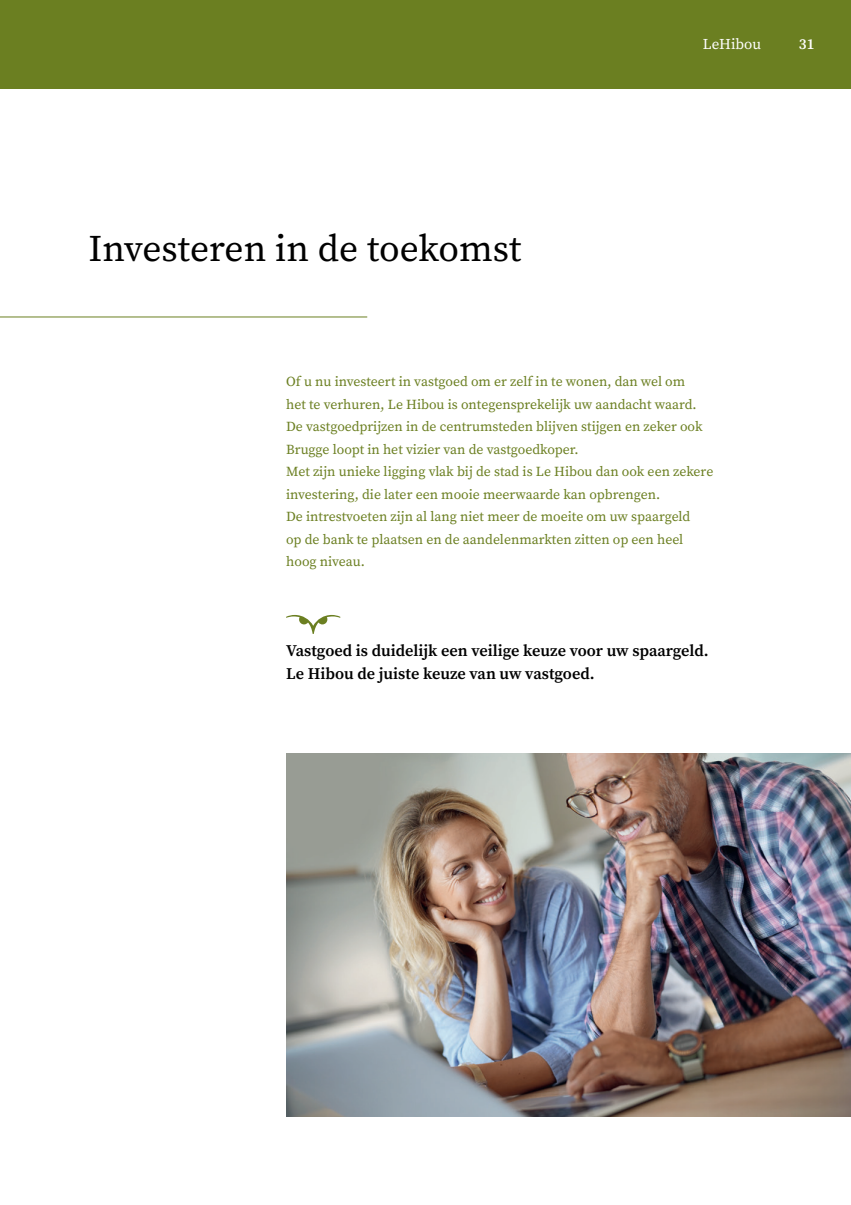
<style>
.page{position:relative;width:851px;height:1205px;background:#fff}
.page>*{position:absolute;margin:0;border:0;box-sizing:border-box;transform-origin:0 0}
.Paragraph_Style_1{font:37.5px "Source Serif Pro";color:#010101}
.Paragraph_Style_1-2{font:600 16.25px/22.5px "Source Serif Pro";color:#010101}
.Paragraph_Style_1-3{font:15px "Source Serif Pro";color:#fff}
.Paragraph_Style_1-4{font:600 15px "Source Serif Pro";color:#fff}
.Paragraph_Style_1-5{font:13.75px/22.5px "Source Serif Pro";color:#6b7f21}
</style>
<div class="page">
<div style="left:0;top:0;width:850px;height:89px;background:#6b7f21"></div>
<img style="left:286px;top:754px;width:564px;height:362px">
<svg style="left:286px;top:615px;width:54px;height:19px"></svg>
<hr style="left:0;top:317px;width:367px;height:1px;background:#6b7f21">
<p class="Paragraph_Style_1" style="left:89px;top:223px;width:434px">Investeren in de toekomst</p>
<p class="Paragraph_Style_1-3" style="left:702px;top:34px;width:60px">LeHibou</p>
<p class="Paragraph_Style_1-4" style="left:798px;top:34px;width:17px">31</p>
<p class="Paragraph_Style_1-5" style="left:286px;top:370px;width:412px">Of u nu investeert in vastgoed om er zelf in te wonen, dan wel om het te verhuren, Le Hibou is ontegensprekelijk uw aandacht waard.</p>
<p class="Paragraph_Style_1-5" style="left:286px;top:415px;width:418px">De vastgoedprijzen in de centrumsteden blijven stijgen en zeker ook<br>Brugge loopt in het vizier van de vastgoedkoper.</p>
<p class="Paragraph_Style_1-5" style="left:286px;top:460px;width:428px">Met zijn unieke ligging vlak bij de stad is Le Hibou dan ook een zekere investering, die later een mooie meerwaarde kan opbrengen.</p>
<p class="Paragraph_Style_1-5" style="left:286px;top:505px;width:405px">De intrestvoeten zijn al lang niet meer de moeite om uw spaargeld op de bank te plaatsen en de aandelenmarkten zitten op een heel hoog niveau.</p>
<p class="Paragraph_Style_1-2" style="left:286px;top:639px;width:424px">Vastgoed is duidelijk een veilige keuze voor uw spaargeld.<br>Le Hibou de juiste keuze van uw vastgoed.</p>
</div>
